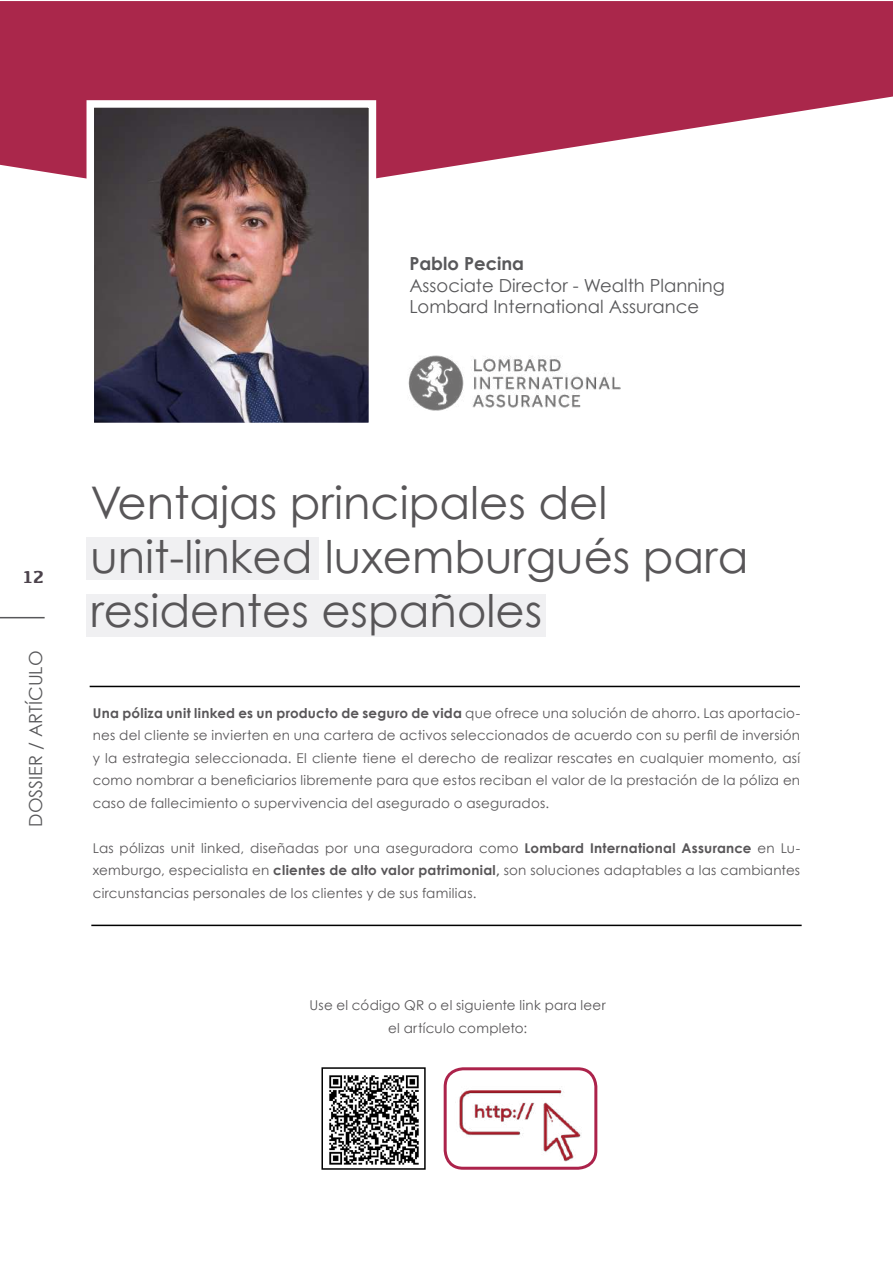
<style>
.page{position:relative;width:893px;height:1263px;background:#fff}
.page>*{position:absolute;margin:0;border:0;box-sizing:border-box;transform-origin:0 0}
.t1{font:45px/54px "Century Gothic";color:#585658}
.t2{font:18px/21.6px "Century Gothic";color:#58585a}
.t3{font:700 18px "Century Gothic";color:#58585a}
.t4{font:700 18px "Kefa";color:#4c434c}
.t5{font:13.5px/22.5px "Century Gothic";letter-spacing:.015em;color:#585658;text-align:justify}
.s1{font-weight:700}
</style>
<div class="page">
<hr style="left:90px;top:686px;width:710px;height:1px;background:#000">
<div style="left:87px;top:594px;width:459px;height:42px;background:#f0f0f2"></div>
<div style="left:87px;top:537px;width:232px;height:42px;background:#f0f0f2"></div>
<hr style="left:91px;top:925px;width:711px;height:1px;background:#000">
<img style="left:329px;top:1075px;width:90px;height:90px">
<div style="left:321px;top:1067px;width:105px;height:103px;border:2px solid #000"></div>
<img style="left:445px;top:1088px;width:151px;height:78px">
<div style="left:444px;top:1067px;width:153px;height:103px;border:3px solid #ac234b;border-radius:18px"></div>
<svg style="left:0;top:1px;width:893px;height:178px;fill:#aa274b"></svg>
<img style="left:96px;top:109px;width:271px;height:312px">
<div style="left:87px;top:100px;width:289px;height:330px;border:8px solid #fff"></div>
<img style="left:408px;top:355px;width:213px;height:56px">
<hr style="left:0;top:617px;width:45px;height:1px;background:#58585a">
<h2 class="t3" style="left:409px;top:252px;width:116px">Pablo Pecina</h2>
<h2 class="t2" style="left:409px;top:274px;width:317px">Associate Director - Wealth Planning<br>Lombard International Assurance</h2>
<h2 class="t4" style="left:22px;top:564px;width:24px">12</h2>
<h2 class="t2" style="left:25px;top:826px;width:177px;rotate:-90deg">DOSSIER / ARTÍCULO</h2>
<h1 class="t1" style="left:90px;top:475px;width:660px">Ventajas principales del unit-linked luxemburgués para residentes españoles</h1>
<p class="t5" style="left:93px;top:701px;width:709px"><span class="s1">Una póliza unit linked es un producto de seguro de vida</span> que ofrece una solución de ahorro. Las aportacio&shy;nes del cliente se invierten en una cartera de activos seleccionados de acuerdo con su perfil de inversión y la estrategia seleccionada. El cliente tiene el derecho de realizar rescates en cualquier momento, así como nombrar a beneficiarios libremente para que estos reciban el valor de la prestación de la póliza en caso de fallecimiento o supervivencia del asegurado o asegurados.</p>
<p class="t5" style="left:93px;top:836px;width:709px">Las pólizas unit linked, diseñadas por una aseguradora como <span class="s1">Lombard International Assurance</span> en Lu&shy;xemburgo, especialista en <span class="s1">clientes de alto valor patrimonial,</span> son soluciones adaptables a las cambiantes circunstancias personales de los clientes y de sus familias.</p>
<p class="t5" style="left:310px;top:994px;width:298px;text-align:center">Use el código QR o el siguiente link para leer el artículo completo:</p>
</div>
